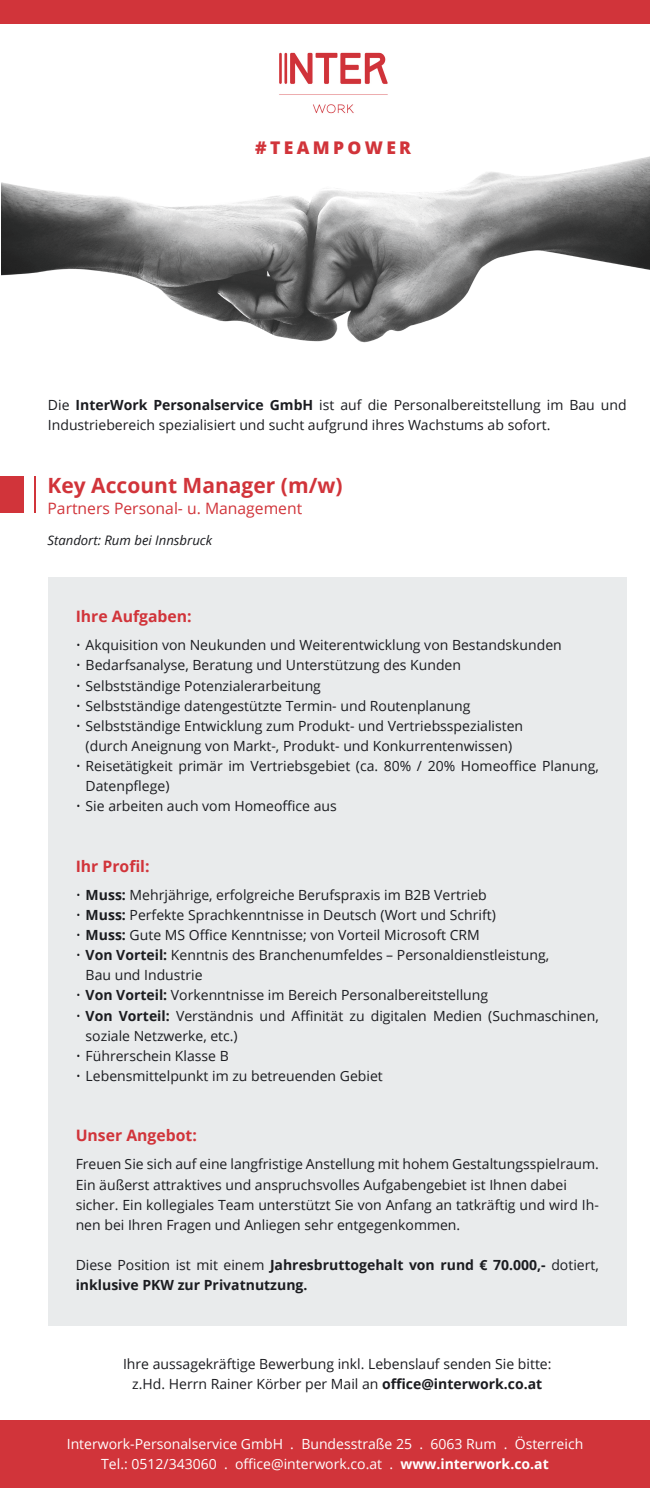
<style>
.page{position:relative;width:650px;height:1488px;background:#fff}
.page>*{position:absolute;margin:0;border:0;box-sizing:border-box;transform-origin:0 0}
.t1{font:700 21px "Open Sans";color:#d1343a}
.t2{font:800 17.5px "Open Sans";letter-spacing:.19em;color:#d1343a}
.t3{font:700 15.75px "Open Sans";color:#d1343a}
.t4{font:15.66px "Open Sans";color:#d1343a}
.t5{font:14px/20.1px "Open Sans";color:#1b1c20}
.t6{font:14px "Open Sans";color:#fff}
.t7{font:700 14px/20.1px "Open Sans";color:#1b1c20}
.t8{font:italic 13.12px "Open Sans";color:#1b1c20}
.s1{font-weight:700}
.s2{font-weight:300}
.s3{font-weight:400}
</style>
<div class="page">
<div style="left:48px;top:577px;width:578px;height:748px;background:#e9ebec"></div>
<img style="left:2px;top:157px;width:647px;height:186px">
<img style="left:270px;top:23px;width:126px;height:91px">
<div style="left:1px;top:0;width:648px;height:23px;background:#d1343a"></div>
<div style="left:0;top:476px;width:24px;height:37px;background:#d1343a"></div>
<hr style="left:34px;top:476px;width:1px;height:37px;background:#d1343a">
<div style="left:0;top:1420px;width:649px;height:67px;background:#d1343a"></div>
<p class="t2" style="left:255px;top:134px;width:157px">#TEAMPOWER</p>
<p class="t5" style="left:48px;top:395px;width:580px">Die <span class="s1">InterWork Personalservice GmbH</span> ist auf die Personalbereitstellung im Bau und<br>Industriebereich spezialisiert und sucht aufgrund ihres Wachstums ab sofort.</p>
<p class="t1" style="left:47px;top:470px;width:296px">Key Account Manager (m/w)</p>
<p class="t4" style="left:47px;top:497px;width:256px">Partners Personal- u. Management</p>
<p class="t8" style="left:47px;top:531px;width:166px">Standort: Rum bei Innsbruck</p>
<p class="t3" style="left:76px;top:605px;width:117px">Ihre Aufgaben:</p>
<p class="t5" style="left:76px;top:634px;width:487px"><span class="s2">•</span> Akquisition von Neukunden und Weiterentwicklung von Bestandskunden</p>
<p class="t5" style="left:76px;top:655px;width:387px"><span class="s2">•</span> Bedarfsanalyse, Beratung und Unterstützung des Kunden</p>
<p class="t5" style="left:76px;top:675px;width:247px"><span class="s2">•</span> Selbstständige Potenzialerarbeitung</p>
<p class="t5" style="left:76px;top:695px;width:396px"><span class="s2">•</span> Selbstständige datengestützte Termin- und Routenplanung</p>
<p class="t5" style="left:76px;top:715px;width:449px"><span class="s2">•</span> Selbstständige Entwicklung zum Produkt- und Vertriebsspezialisten</p>
<p class="t5" style="left:86px;top:735px;width:428px">(durch Aneignung von Markt-, Produkt- und Konkurrentenwissen)</p>
<p class="t5" style="left:86px;top:755px;width:514px;text-indent:-10px"><span class="s2">•</span> Reisetätigkeit primär im Vertriebsgebiet (ca. 80% / 20% Homeoffice Planung,<br>Datenpflege)</p>
<p class="t5" style="left:76px;top:795px;width:262px"><span class="s2">•</span> Sie arbeiten auch vom Homeoffice aus</p>
<p class="t3" style="left:76px;top:854px;width:75px">Ihr Profil:</p>
<p class="t5" style="left:76px;top:884px;width:412px"><span class="s2">•</span> <span class="s1">Muss:</span> Mehrjährige, erfolgreiche Berufspraxis im B2B Vertrieb</p>
<p class="t5" style="left:76px;top:904px;width:421px"><span class="s2">•</span> <span class="s1">Muss:</span> Perfekte Sprachkenntnisse in Deutsch (Wort und Schrift)</p>
<p class="t5" style="left:76px;top:924px;width:405px"><span class="s2">•</span> <span class="s1">Muss:</span> Gute MS Office Kenntnisse; von Vorteil Microsoft CRM</p>
<p class="t5" style="left:76px;top:944px;width:475px"><span class="s2">•</span> <span class="s1">Von Vorteil:</span> Kenntnis des Branchenumfeldes – Personaldienstleistung,</p>
<p class="t5" style="left:86px;top:964px;width:118px">Bau und Industrie</p>
<p class="t5" style="left:76px;top:984px;width:414px"><span class="s2">•</span> <span class="s1">Von Vorteil:</span> Vorkenntnisse im Bereich Personalbereitstellung</p>
<p class="t5" style="left:86px;top:1005px;width:514px;text-indent:-10px"><span class="s2">•</span> <span class="s1">Von Vorteil:</span> Verständnis und Affinität zu digitalen Medien (Suchmaschinen, soziale Netzwerke, etc.)</p>
<p class="t5" style="left:76px;top:1045px;width:155px"><span class="s2">•</span> Führerschein Klasse B</p>
<p class="t5" style="left:76px;top:1065px;width:308px"><span class="s2">•</span> Lebensmittelpunkt im zu betreuenden Gebiet</p>
<p class="t3" style="left:76px;top:1124px;width:123px">Unser Angebot:</p>
<p class="t5" style="left:76px;top:1153px;width:524px">Freuen Sie sich auf eine langfristige Anstellung mit hohem Gestaltungsspielraum.<br>Ein äußerst attraktives und anspruchsvolles Aufgabengebiet ist Ihnen dabei</p>
<p class="t5" style="left:76px;top:1194px;width:524px">sicher. Ein kollegiales Team unterstützt Sie von Anfang an tatkräftig und wird Ih&shy;nen bei Ihren Fragen und Anliegen sehr entgegenkommen.</p>
<p class="t7" style="left:76px;top:1254px;width:524px"><span class="s3">Diese Position ist mit einem</span> Jahresbruttogehalt von rund € 70.000,- <span class="s3">dotiert, </span>inklusive PKW zur Privatnutzung.</p>
<p class="t5" style="left:123px;top:1353px;width:430px">Ihre aussagekräftige Bewerbung inkl. Lebenslauf senden Sie bitte:</p>
<p class="t5" style="left:132px;top:1373px;width:411px">z.Hd. Herrn Rainer Körber per Mail an <span class="s1">office@interwork.co.at</span></p>
<p class="t6" style="left:67px;top:1434px;width:518px">Interwork-Personalservice GmbH . Bundesstraße 25 . 6063 Rum . Österreich</p>
<p class="t6" style="left:101px;top:1453px;width:449px">Tel.: 0512/343060 . office@interwork.co.at . <span class="s1">www.interwork.co.at</span></p>
</div>
